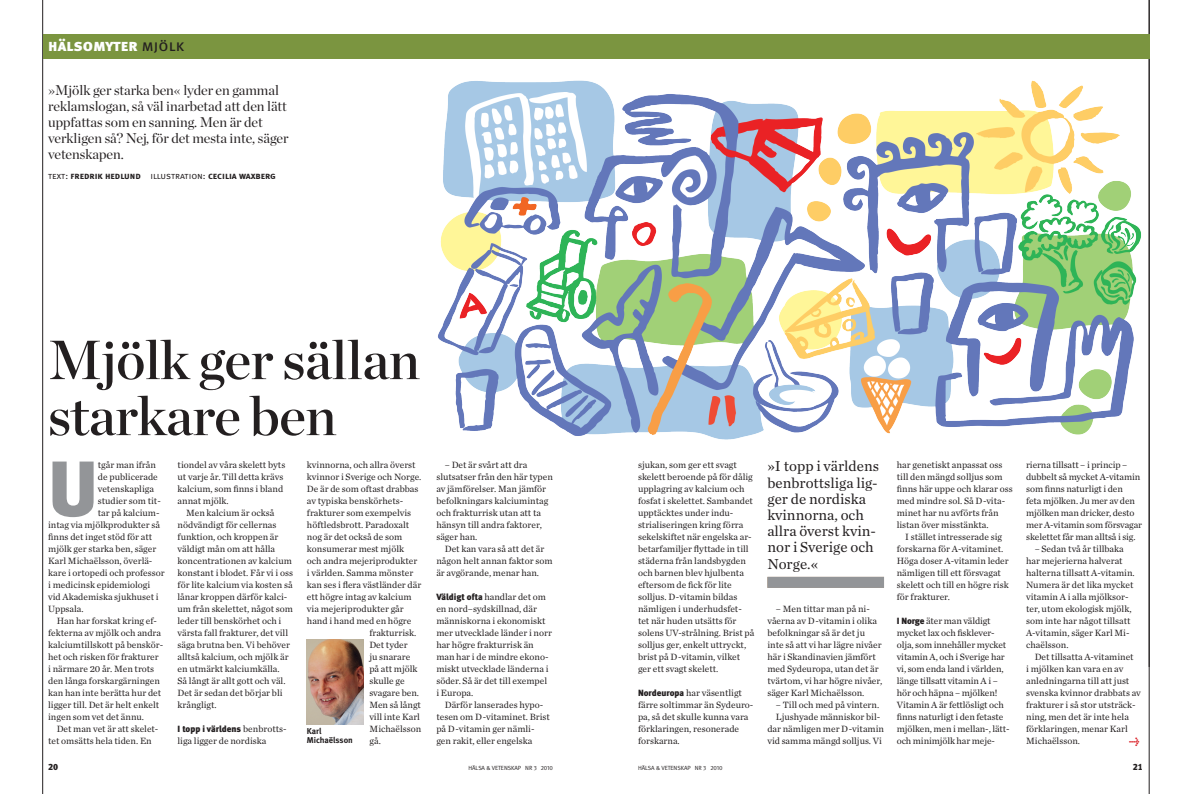
<style>
.page{position:relative;width:1191px;height:794px;background:#fff}
.page>*{position:absolute;margin:0;border:0;box-sizing:border-box;transform-origin:0 0}
.t1{font:78.4px "Meta LT Black";color:#939598}
.t2{font:600 55px/56px "Chronicle LT Display";letter-spacing:-.01em;color:#231f20}
.t3{font:16px "Meta LT Black Small Caps";color:#fff}
.t4{font:15px/16.2px "Chronicle LT Text";color:#231f20}
.t5{font:14px/16px "Chronicle LT Display";letter-spacing:-.005em;color:#231f20}
.t6{font:9.5px/12px "Chronicle LT Text";color:#231f20}
.t7{font:9.5px "Meta LT Bold Small Caps";color:#231f20}
.t8{font:9px "Meta LT Black";color:#231f20}
.t9{font:9px "Meta LT Black Tabular";color:#231f20}
.t10{font:8.5px/9.5px "Meta LT Bold";color:#231f20}
.t11{font:8px "Meta LT Black Utilities";color:#da2128}
.t12{font:6px "Meta LT Normal";color:#231f20}
.s1{font-family:"Meta LT Book Small Caps";color:#231f20}
.s2{font-family:"Meta LT Normal Small Caps"}
.s3{font-family:"Chronicle LT Text";font-size:9.5px}
.s4{font-family:"Meta LT Black";font-size:9px}
.s5{font-family:"Meta LT Normal Utilities"}
</style>
<div class="page">
<hr style="left:42px;top:0;width:1px;height:794px;background:#231f20">
<hr style="left:1149px;top:0;width:1px;height:794px;background:#231f20">
<div style="left:43px;top:34px;width:1106px;height:24px;background:#7b9540"></div>
<img style="left:438px;top:80px;width:703px;height:360px">
<img style="left:307px;top:639px;width:57px;height:85px">
<div style="left:767px;top:577px;width:117px;height:11px;background:#939598"></div>
<h3 class="t3" style="left:48px;top:36px;width:138px">hälsomyter <span class="s1">mjölk</span></h3>
<h3 class="t5" style="left:48px;top:82px;width:242px">»Mjölk ger starka ben« lyder en gammal reklamslogan, så väl inarbetad att den lätt uppfattas som en sanning. Men är det verkligen så? Nej, för det mesta inte, säger vetenskapen.</h3>
<p class="t7" style="left:48px;top:170px;width:229px"><span class="s2">text:</span> fredrik hedlund <span class="s2">illustration:</span> cecilia waxberg</p>
<h2 class="t2" style="left:48px;top:331px;width:373px">Mjölk ger sällan starkare ben</h2>
<h1 class="t1" style="left:48px;top:441px;width:51px">U</h1>
<p class="t6" style="left:98px;top:459px;width:59px">tgår man ifrån</p>
<p class="t6" style="left:98px;top:471px;width:61px">de publicerade</p>
<p class="t6" style="left:98px;top:483px;width:57px">vetenskapliga</p>
<p class="t6" style="left:98px;top:495px;width:64px">studier som tit-</p>
<p class="t6" style="left:98px;top:507px;width:63px">tar på kalcium-</p>
<p class="t6" style="left:48px;top:519px;width:113px">intag via mjölkprodukter så</p>
<p class="t6" style="left:48px;top:531px;width:105px">finns det inget stöd för att</p>
<p class="t6" style="left:48px;top:543px;width:110px">mjölk ger starka ben, säger</p>
<p class="t6" style="left:48px;top:555px;width:106px">Karl Michaëlsson, överlä-</p>
<p class="t6" style="left:48px;top:567px;width:118px">kare i ortopedi och professor</p>
<p class="t6" style="left:48px;top:579px;width:104px">i medicinsk epidemiologi</p>
<p class="t6" style="left:48px;top:591px;width:112px">vid Akademiska sjukhuset i</p>
<p class="t6" style="left:48px;top:603px;width:37px">Uppsala.</p>
<p class="t6" style="left:57px;top:615px;width:102px">Han har forskat kring ef-</p>
<p class="t6" style="left:48px;top:627px;width:114px">fekterna av mjölk och andra</p>
<p class="t6" style="left:48px;top:639px;width:117px">kalciumtillskott på benskör-</p>
<p class="t6" style="left:48px;top:651px;width:112px">het och risken för frakturer</p>
<p class="t6" style="left:48px;top:663px;width:108px">i närmare 20 år. Men trots</p>
<p class="t6" style="left:48px;top:675px;width:113px">den långa forskargärningen</p>
<p class="t6" style="left:48px;top:687px;width:114px">kan han inte berätta hur det</p>
<p class="t6" style="left:48px;top:699px;width:112px">ligger till. Det är helt enkelt</p>
<p class="t6" style="left:48px;top:711px;width:97px">ingen som vet det ännu.</p>
<p class="t6" style="left:57px;top:723px;width:103px">Det man vet är att skelet-</p>
<p class="t6" style="left:48px;top:735px;width:105px">tet omsätts hela tiden. En</p>
<p class="t6" style="left:178px;top:459px;width:109px">tiondel av våra skelett byts ut varje år. Till detta krävs kalcium, som finns i bland annat mjölk.</p>
<p class="t6" style="left:178px;top:507px;width:117px;text-indent:9px">Men kalcium är också nödvändigt för cellernas funktion, och kroppen är väldigt mån om att hålla koncentrationen av kalcium konstant i blodet. Får vi i oss för lite kalcium via kosten så lånar kroppen därför kalci&shy;um från skelettet, något som leder till benskörhet och i värsta fall frakturer, det vill säga brutna ben. Vi behöver alltså kalcium, och mjölk är en utmärkt kalciumkälla.<br>Så långt är allt gott och väl.<br>Det är sedan det börjar bli krångligt.</p>
<p class="t8" style="left:178px;top:723px;width:110px">I topp i världens <span class="s3">benbrotts-</span></p>
<p class="t6" style="left:178px;top:735px;width:90px">liga ligger de nordiska</p>
<h3 class="t4" style="left:767px;top:458px;width:113px">»I topp i världens benbrottsliga lig&shy;ger de nordiska kvinnorna, och allra överst kvin&shy;nor i Sverige och<br>Norge.«</h3>
<p class="t6" style="left:436px;top:459px;width:118px;text-indent:9px">– Det är svårt att dra slutsatser från den här typen av jämförelser. Man jämför befolkningars kalciumintag och frakturrisk utan att ta hänsyn till andra faktorer, säger han.</p>
<p class="t6" style="left:436px;top:543px;width:118px;text-indent:9px">Det kan vara så att det är någon helt annan faktor som är avgörande, menar han.</p>
<p class="t6" style="left:436px;top:591px;width:117px"><span class="s4">Väldigt ofta</span> handlar det om en nord–sydskillnad, där människorna i ekonomiskt mer utvecklade länder i norr har högre frakturrisk än man har i de mindre ekono&shy;miskt utvecklade länderna i söder. Så är det till exempel i Europa.</p>
<p class="t6" style="left:436px;top:699px;width:115px;text-indent:9px">Därför lanserades hypo&shy;tesen om D-vitaminet. Brist på D-vitamin ger nämli&shy;gen rakit, eller engelska</p>
<p class="t6" style="left:896px;top:459px;width:117px">har genetiskt anpassat oss till den mängd solljus som finns här uppe och klarar oss med mindre sol. Så D-vita&shy;minet har nu avförts från listan över misstänkta.</p>
<p class="t6" style="left:896px;top:531px;width:113px;text-indent:9px">I stället intresserade sig forskarna för A-vitaminet.<br>Höga doser A-vitamin leder nämligen till ett försvagat skelett och till en högre risk för frakturer.</p>
<p class="t6" style="left:896px;top:615px;width:114px"><span class="s4">I Norge</span> äter man väldigt mycket lax och fisklever&shy;olja, som innehåller mycket vitamin A, och i Sverige har vi, som enda land i världen, länge tillsatt vitamin A i – hör och häpna – mjölken!<br>Vitamin A är fettlösligt och finns naturligt i den fetaste mjölken, men i mellan-, lätt&shy;och minimjölk har meje-</p>
<p class="t6" style="left:638px;top:459px;width:118px">sjukan, som ger ett svagt skelett beroende på för dålig upplagring av kalcium och fosfat i skelettet. Sambandet upptäcktes under indu&shy;strialiseringen kring förra sekelskiftet när engelska ar&shy;betarfamiljer flyttade in till städerna från landsbygden och barnen blev hjulbenta eftersom de fick för lite solljus. D-vitamin bildas nämligen i underhudsfet&shy;tet när huden utsätts för solens UV-strålning. Brist på solljus ger, enkelt uttryckt, brist på D-vitamin, vilket ger ett svagt skelett.</p>
<p class="t6" style="left:638px;top:687px;width:117px"><span class="s4">Nordeuropa</span> har väsentligt färre soltimmar än Sydeuro&shy;pa, så det skulle kunna vara förklaringen, resonerade forskarna.</p>
<p class="t6" style="left:1026px;top:459px;width:117px">rierna tillsatt – i princip – dubbelt så mycket A-vitamin som finns naturligt i den<br>feta mjölken. Ju mer av den mjölken man dricker, desto mer A-vitamin som försvagar skelettet får man alltså i sig.</p>
<p class="t6" style="left:1026px;top:543px;width:110px;text-indent:9px">– Sedan två år tillbaka har mejerierna halverat halterna tillsatt A-vitamin.<br>Numera är det lika mycket vitamin A i alla mjölksor&shy;ter, utom ekologisk mjölk, som inte har något tillsatt<br>A-vitamin, säger Karl Mi&shy;chaëlsson.</p>
<p class="t6" style="left:1026px;top:651px;width:116px;text-indent:9px">Det tillsatta A-vitaminet<br>i mjölken kan vara en av anledningarna till att just svenska kvinnor drabbats av frakturer i så stor utsträck&shy;ning, men det är inte hela förklaringen, menar Karl<br>Michaëlsson.</p>
<p class="t6" style="left:307px;top:459px;width:110px">kvinnorna, och allra överst</p>
<p class="t6" style="left:307px;top:471px;width:116px">kvinnor i Sverige och Norge.</p>
<p class="t6" style="left:307px;top:483px;width:113px">De är de som oftast drabbas</p>
<p class="t6" style="left:307px;top:495px;width:98px">av typiska benskörhets-</p>
<p class="t6" style="left:307px;top:507px;width:106px">frakturer som exempelvis</p>
<p class="t6" style="left:307px;top:519px;width:104px">höftledsbrott. Paradoxalt</p>
<p class="t6" style="left:307px;top:531px;width:97px">nog är det också de som</p>
<p class="t6" style="left:307px;top:543px;width:99px">konsumerar mest mjölk</p>
<p class="t6" style="left:307px;top:555px;width:112px">och andra mejeriprodukter</p>
<p class="t6" style="left:307px;top:567px;width:108px">i världen. Samma mönster</p>
<p class="t6" style="left:307px;top:579px;width:116px">kan ses i flera västländer där</p>
<p class="t6" style="left:307px;top:591px;width:106px">ett högre intag av kalcium</p>
<p class="t6" style="left:307px;top:603px;width:98px">via mejeriprodukter går</p>
<p class="t6" style="left:307px;top:615px;width:106px">hand i hand med en högre</p>
<p class="t6" style="left:369px;top:627px;width:49px">frakturrisk.</p>
<p class="t6" style="left:369px;top:639px;width:40px">Det tyder</p>
<p class="t6" style="left:369px;top:651px;width:42px">ju snarare</p>
<p class="t6" style="left:369px;top:663px;width:50px">på att mjölk</p>
<p class="t6" style="left:369px;top:675px;width:37px">skulle ge</p>
<p class="t6" style="left:369px;top:687px;width:51px">svagare ben.</p>
<p class="t6" style="left:369px;top:699px;width:53px">Men så långt</p>
<p class="t6" style="left:369px;top:711px;width:52px">vill inte Karl</p>
<p class="t6" style="left:369px;top:723px;width:53px">Michaëlsson</p>
<p class="t6" style="left:369px;top:735px;width:13px">gå.</p>
<p class="t6" style="left:767px;top:603px;width:116px;text-indent:9px">– Men tittar man på ni&shy;våerna av D-vitamin i olika befolkningar så är det ju inte så att vi har lägre nivåer här i Skandinavien jämfört med Sydeuropa, utan det är tvärtom, vi har högre nivåer, säger Karl Michaëlsson.</p>
<p class="t6" style="left:767px;top:699px;width:118px;text-align:center">– Till och med på vintern.<br>Ljushyade människor bil&shy;dar nämligen mer D-vitamin vid samma mängd solljus. Vi</p>
<p class="t10" style="left:307px;top:726px;width:47px">Karl<br>Michaëlsson</p>
<p class="t11" style="left:1129px;top:736px;width:12px">l</p>
<p class="t9" style="left:48px;top:762px;width:12px">20</p>
<p class="t12" style="left:468px;top:765px;width:86px">HÄLSA &amp; VETENSKAP NR <span class="s5">3 2010</span></p>
<p class="t12" style="left:638px;top:765px;width:86px">HÄLSA &amp; VETENSKAP NR <span class="s5">3 2010</span></p>
<p class="t9" style="left:1132px;top:762px;width:12px">21</p>
</div>
